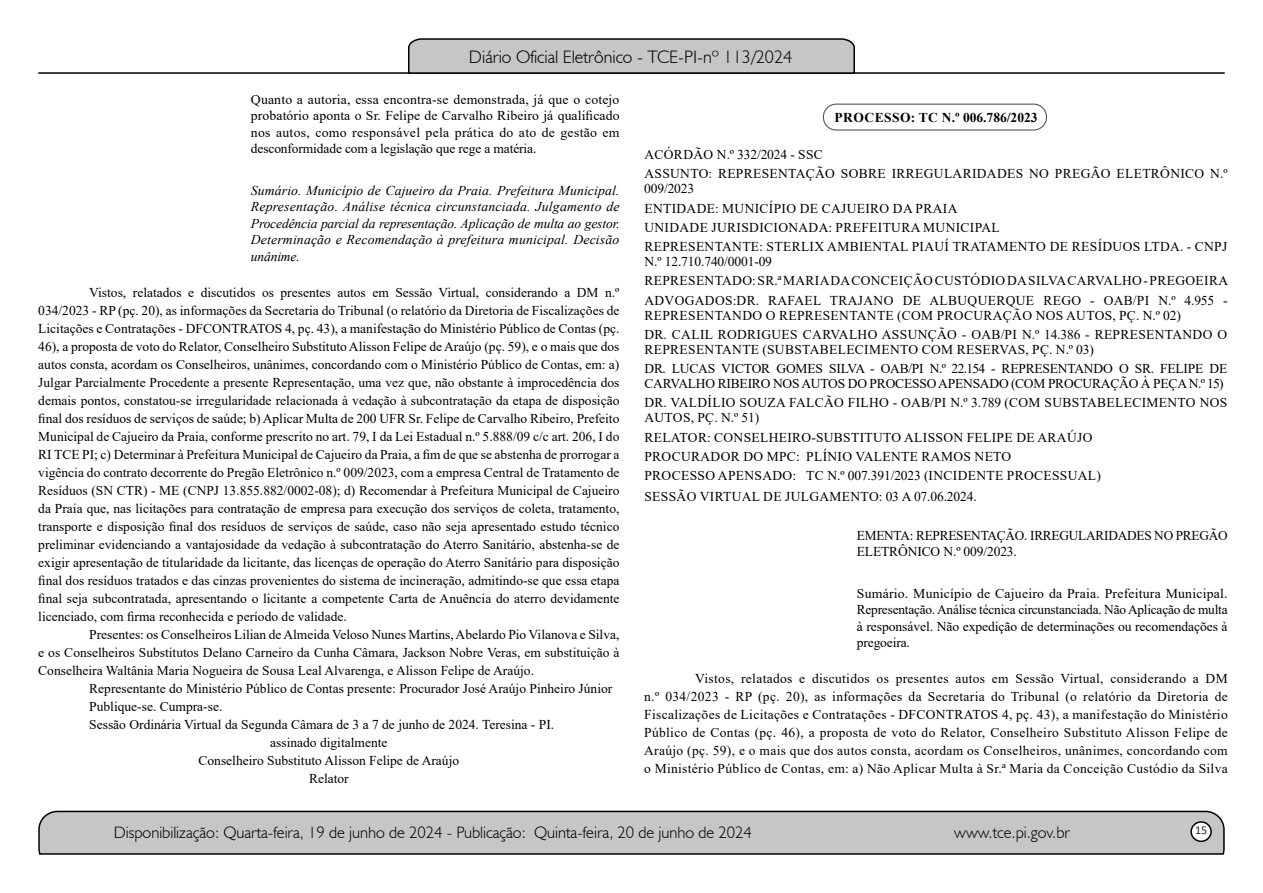
<style>
.page{position:relative;width:1263px;height:893px;background:#fff}
.page>*{position:absolute;margin:0;border:0;box-sizing:border-box;transform-origin:0 0}
.t1{font:300 18px "Humanist 521 BT";color:#000}
.t2{font:300 16.5px "Humanist 521 BT";color:#000}
.t3{font:13.5px/18px "Times New Roman";letter-spacing:.005em;color:#000;text-align:justify}
.t4{font:13.5px/19.2px "Times New Roman";letter-spacing:.025em;color:#000}
.t5{font:13.5px/19.2px "Times New Roman";letter-spacing:-.015em;color:#000}
.t6{font:italic 13.5px/16.5px "Times New Roman";letter-spacing:.01em;color:#000;text-align:justify}
.t7{font:700 13.5px "Times New Roman";letter-spacing:.035em;color:#000}
.t8{font:12px "Calibri";color:#212d4c}
</style>
<div class="page">
<svg style="left:38px;top:810px;width:1187px;height:45px;background:#b9b9b9"></svg>
<div style="left:1191px;top:822px;width:20px;height:19px;background:#fff;border-radius:50%"></div>
<div style="left:1190px;top:821px;width:22px;height:21px;border:2px solid #000;border-radius:50%"></div>
<hr style="left:38px;top:72px;width:1187px;height:2px;background:#000">
<svg style="left:407px;top:38px;width:449px;height:36px;background:#b4b4b4"></svg>
<div style="left:823px;top:104px;width:224px;height:27px;border:1px solid #575756;border-radius:13px"></div>
<h1 class="t1" style="left:469px;top:46px;width:325px">Diário Oficial Eletrônico - TCE-PI-nº 113/2024</h1>
<p class="t3" style="left:251px;top:90px;width:370px;line-height:16.5px">Quanto a autoria, essa encontra-se demonstrada, já que o cotejo probatório aponta o Sr. Felipe de Carvalho Ribeiro já qualificado nos autos, como responsável pela prática do ato de gestão em desconformidade com a legislação que rege a matéria.</p>
<p class="t6" style="left:251px;top:181px;width:370px">Sumário. Município de Cajueiro da Praia. Prefeitura Municipal.<br>Representação. Análise técnica circunstanciada. Julgamento de Procedência parcial da representação. Aplicação de multa ao gestor.<br>Determinação e Recomendação à prefeitura municipal. Decisão unânime.</p>
<p class="t3" style="left:38px;top:283px;width:583px;text-indent:51px">Vistos, relatados e discutidos os presentes autos em Sessão Virtual, considerando a DM n.º 034/2023 - RP (pç. 20), as informações da Secretaria do Tribunal (o relatório da Diretoria de Fiscalizações de Licitações e Contratações - DFCONTRATOS 4, pç. 43), a manifestação do Ministério Público de Contas (pç.<br>46), a proposta de voto do Relator, Conselheiro Substituto Alisson Felipe de Araújo (pç. 59), e o mais que dos autos consta, acordam os Conselheiros, unânimes, concordando com o Ministério Público de Contas, em: a)<br>Julgar Parcialmente Procedente a presente Representação, uma vez que, não obstante à improcedência dos demais pontos, constatou-se irregularidade relacionada à vedação à subcontratação da etapa de disposição final dos resíduos de serviços de saúde; b) Aplicar Multa de 200 UFR Sr. Felipe de Carvalho Ribeiro, Prefeito Municipal de Cajueiro da Praia, conforme prescrito no art. 79, I da Lei Estadual n.º 5.888/09 c/c art. 206, I do RI TCE PI; c) Determinar à Prefeitura Municipal de Cajueiro da Praia, a fim de que se abstenha de prorrogar a vigência do contrato decorrente do Pregão Eletrônico n.º 009/2023, com a empresa Central de Tratamento de Resíduos (SN CTR) - ME (CNPJ 13.855.882/0002-08); d) Recomendar à Prefeitura Municipal de Cajueiro da Praia que, nas licitações para contratação de empresa para execução dos serviços de coleta, tratamento, transporte e disposição final dos resíduos de serviços de saúde, caso não seja apresentado estudo técnico preliminar evidenciando a vantajosidade da vedação à subcontratação do Aterro Sanitário, abstenha-se de exigir apresentação de titularidade da licitante, das licenças de operação do Aterro Sanitário para disposição final dos resíduos tratados e das cinzas provenientes do sistema de incineração, admitindo-se que essa etapa final seja subcontratada, apresentando o licitante a competente Carta de Anuência do aterro devidamente licenciado, com firma reconhecida e período de validade.</p>
<p class="t3" style="left:38px;top:625px;width:583px;text-indent:51px">Presentes: os Conselheiros Lilian de Almeida Veloso Nunes Martins, Abelardo Pio Vilanova e Silva, e os Conselheiros Substitutos Delano Carneiro da Cunha Câmara, Jackson Nobre Veras, em substituição à Conselheira Waltânia Maria Nogueira de Sousa Leal Alvarenga, e Alisson Felipe de Araújo.</p>
<p class="t3" style="left:89px;top:679px;width:525px">Representante do Ministério Público de Contas presente: Procurador José Araújo Pinheiro Júnior</p>
<p class="t3" style="left:89px;top:696px;width:135px">Publique-se. Cumpra-se.</p>
<p class="t3" style="left:89px;top:714px;width:466px">Sessão Ordinária Virtual da Segunda Câmara de 3 a 7 de junho de 2024. Teresina - PI.</p>
<p class="t3" style="left:270px;top:732px;width:119px">assinado digitalmente</p>
<p class="t3" style="left:199px;top:750px;width:262px">Conselheiro Substituto Alisson Felipe de Araújo</p>
<p class="t3" style="left:309px;top:768px;width:41px">Relator</p>
<p class="t7" style="left:834px;top:107px;width:205px">PROCESSO: TC N.º 006.786/2023</p>
<p class="t4" style="left:644px;top:144px;width:585px">ACÓRDÃO N.º 332/2024 - SSC<br>ASSUNTO: REPRESENTAÇÃO SOBRE IRREGULARIDADES NO PREGÃO ELETRÔNICO N.º</p>
<p class="t4" style="left:644px;top:179px;width:585px">009/2023<br>ENTIDADE: MUNICÍPIO DE CAJUEIRO DA PRAIA<br>UNIDADE JURISDICIONADA: PREFEITURA MUNICIPAL<br>REPRESENTANTE: STERLIX AMBIENTAL PIAUÍ TRATAMENTO DE RESÍDUOS LTDA. - CNPJ</p>
<p class="t4" style="left:644px;top:251px;width:585px">N.º 12.710.740/0001-09<br>REPRESENTADO: SR.ª MARIA DA CONCEIÇÃO CUSTÓDIO DA SILVA CARVALHO - PREGOEIRA<br>ADVOGADOS:DR. RAFAEL TRAJANO DE ALBUQUERQUE REGO - OAB/PI N.º 4.955 -</p>
<p class="t4" style="left:644px;top:305px;width:584px">REPRESENTANDO O REPRESENTANTE (COM PROCURAÇÃO NOS AUTOS, PÇ. N.º 02)<br>DR. CALIL RODRIGUES CARVALHO ASSUNÇÃO - OAB/PI N.º 14.386 - REPRESENTANDO O</p>
<p class="t5" style="left:644px;top:339px;width:584px">REPRESENTANTE (SUBSTABELECIMENTO COM RESERVAS, PÇ. N.º 03)<br>DR. LUCAS VICTOR GOMES SILVA - OAB/PI N.º 22.154 - REPRESENTANDO O SR. FELIPE DE</p>
<p class="t5" style="left:644px;top:373px;width:584px">CARVALHO RIBEIRO NOS AUTOS DO PROCESSO APENSADO (COM PROCURAÇÃO À PEÇA N.º 15)<br>DR. VALDÍLIO SOUZA FALCÃO FILHO - OAB/PI N.º 3.789 (COM SUBSTABELECIMENTO NOS</p>
<p class="t4" style="left:644px;top:408px;width:458px">AUTOS, PÇ. N.º 51)<br>RELATOR: CONSELHEIRO-SUBSTITUTO ALISSON FELIPE DE ARAÚJO PROCURADOR DO MPC: PLÍNIO VALENTE RAMOS NETO<br>PROCESSO APENSADO: TC N.º 007.391/2023 (INCIDENTE PROCESSUAL)</p>
<p class="t4" style="left:644px;top:486px;width:334px">SESSÃO VIRTUAL DE JULGAMENTO: 03 A 07.06.2024.</p>
<p class="t5" style="left:857px;top:526px;width:372px;line-height:16.5px">EMENTA: REPRESENTAÇÃO. IRREGULARIDADES NO PREGÃO<br>ELETRÔNICO N.º 009/2023.</p>
<p class="t3" style="left:857px;top:584px;width:372px;line-height:16.5px">Sumário. Município de Cajueiro da Praia. Prefeitura Municipal.<br>Representação. Análise técnica circunstanciada. Não Aplicação de multa à responsável. Não expedição de determinações ou recomendações à pregoeira.</p>
<p class="t3" style="left:644px;top:669px;width:585px;text-indent:51px">Vistos, relatados e discutidos os presentes autos em Sessão Virtual, considerando a DM n.º 034/2023 - RP (pç. 20), as informações da Secretaria do Tribunal (o relatório da Diretoria de Fiscalizações de Licitações e Contratações - DFCONTRATOS 4, pç. 43), a manifestação do Ministério Público de Contas (pç. 46), a proposta de voto do Relator, Conselheiro Substituto Alisson Felipe de Araújo (pç. 59), e o mais que dos autos consta, acordam os Conselheiros, unânimes, concordando com o Ministério Público de Contas, em: a) Não Aplicar Multa à Sr.ª Maria da Conceição Custódio da Silva</p>
<p class="t2" style="left:114px;top:822px;width:640px">Disponibilização: Quarta-feira, 19 de junho de 2024 - Publicação: Quinta-feira, 20 de junho de 2024</p>
<p class="t2" style="left:954px;top:822px;width:117px">www.tce.pi.gov.br</p>
<p class="t8" style="left:1195px;top:821px;width:14px">15</p>
</div>
